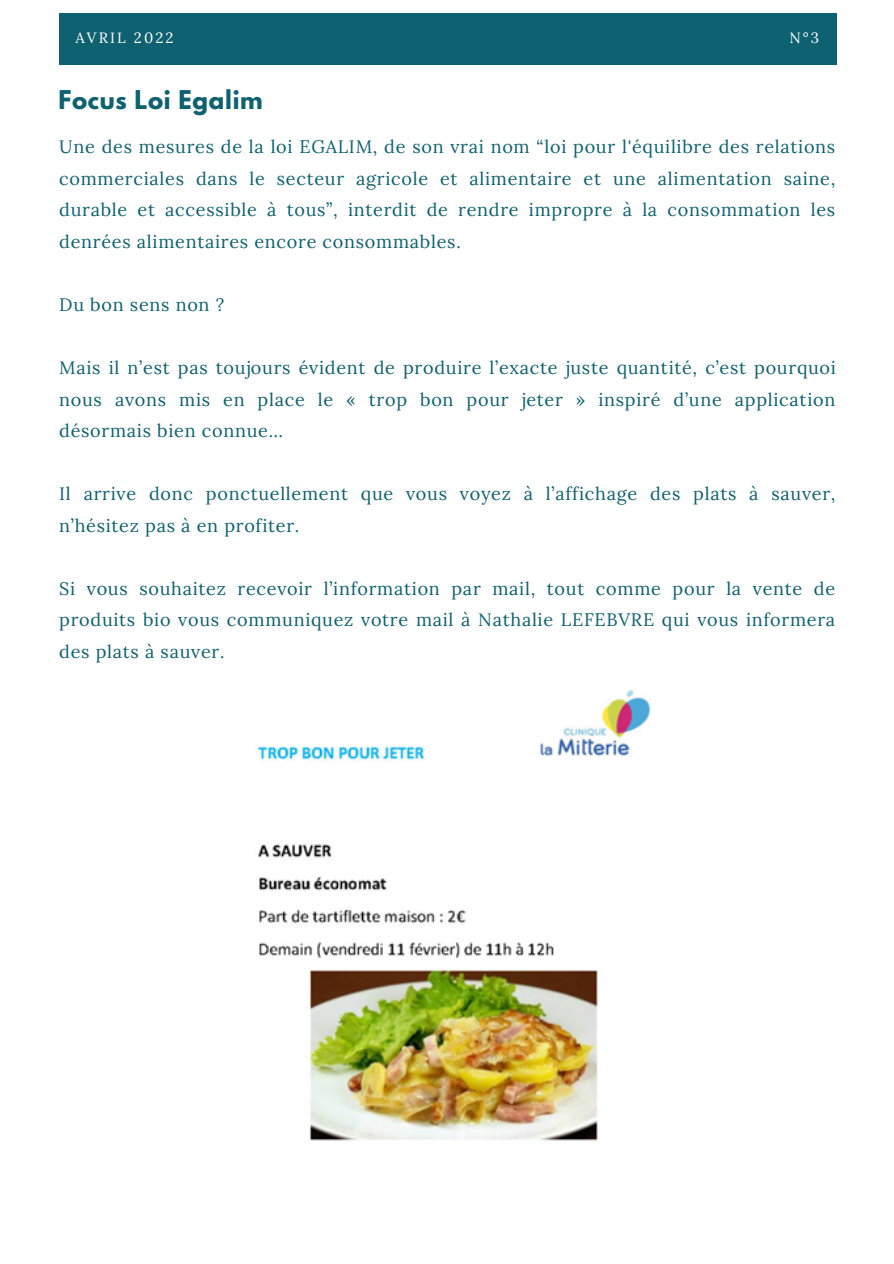
<style>
.page{position:relative;width:894px;height:1264px;background:#fff}
.page>*{position:absolute;margin:0;border:0;box-sizing:border-box;transform-origin:0 0}
.t1{font:700 22.95px "League Spartan";letter-spacing:.03em;color:#0e6171}
.t2{font:18px/31.5px "Lora";letter-spacing:.04em;color:#0e6171;text-align:justify}
.t3{font:14.85px "Lora";letter-spacing:.14em;color:#fff}
</style>
<div class="page">
<div style="left:59px;top:14px;width:777px;height:51px;background:#0e6171"></div>
<img style="left:257px;top:690px;width:394px;height:451px">
<p class="t3" style="left:75px;top:28px;width:99px">AVRIL 2022</p>
<p class="t3" style="left:789px;top:28px;width:31px">N°3</p>
<p class="t1" style="left:58px;top:88px;width:206px">Focus Loi Egalim</p>
<p class="t2" style="left:59px;top:131px;width:777px">Une des mesures de la loi EGALIM, de son vrai nom “loi pour l'équilibre des relations commerciales dans le secteur agricole et alimentaire et une alimentation saine, durable et accessible à tous”, interdit de rendre impropre à la consommation les denrées alimentaires encore consommables.</p>
<p class="t2" style="left:59px;top:288px;width:166px">Du bon sens non ?</p>
<p class="t2" style="left:59px;top:351px;width:778px">Mais il n’est pas toujours évident de produire l’exacte juste quantité, c’est pourquoi nous avons mis en place le « trop bon pour jeter » inspiré d’une application désormais bien connue…</p>
<p class="t2" style="left:59px;top:478px;width:777px">Il arrive donc ponctuellement que vous voyez à l’affichage des plats à sauver, n’hésitez pas à en profiter.</p>
<p class="t2" style="left:59px;top:572px;width:777px">Si vous souhaitez recevoir l’information par mail, tout comme pour la vente de produits bio vous communiquez votre mail à Nathalie LEFEBVRE qui vous informera des plats à sauver.</p>
</div>
